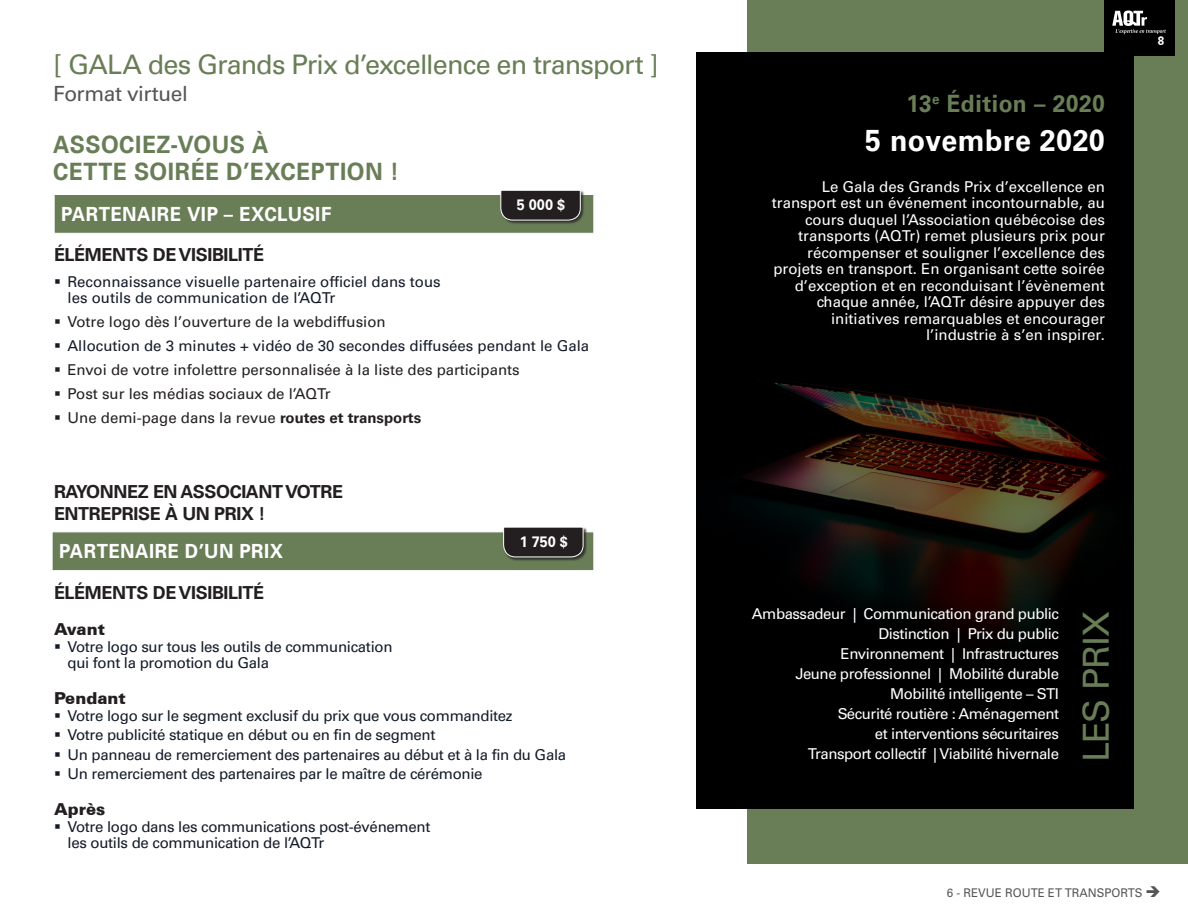
<style>
.page{position:relative;width:1188px;height:918px;background:#fff}
.page>*{position:absolute;margin:0;border:0;box-sizing:border-box;transform-origin:0 0}
.GrandTitre{font:36px "Univers LT Pro 55 Roman";letter-spacing:-.025em;color:#697e57}
.GrandTitre-2{font:700 30px "Univers 65";letter-spacing:.015em;color:#fff;scale:.95 1}
.GrandTitre-3{font:27px "Univers LT Pro 55 Roman";letter-spacing:-.03em;color:#697e57}
.Tableau-titre_N{font:700 24px "Univers 65";letter-spacing:.025em;color:#697e57;scale:.95 1}
.GrandTitre-4{font:700 24px "Univers 65";letter-spacing:.02em;color:#697e57;scale:.95 1}
.GrandTitre-5{font:21px "Univers LT Pro 55 Roman";letter-spacing:-.02em;color:#555}
.Tableau-titre_N-2{font:700 19.65px "Univers 65";letter-spacing:.025em;color:#fff;scale:.95 1}
.Tableau_commandites{font:700 18px "Univers 65";letter-spacing:-.02em;color:#231f20}
.t1{font:900 16.5px "Univers 75";color:#231f20}
.Tableau_Description{font:15px/16.5px "Univers LT Pro 55 Roman";color:#fff;text-align:right}
.t2{font:15px/16.5px "Univers LT Pro 55 Roman";letter-spacing:-.02em;color:#131b28}
.Tableau_Description-2{font:15px "Univers LT Pro 55 Roman";letter-spacing:-.03em;color:#fff}
.t3{font:15px "Univers LT Pro 55 Roman";color:#231f20}
.t4{font:15px/16.5px "Univers LT Pro 55 Roman";color:#131b28}
.BodyText9_11{font:700 15px "Univers 65";letter-spacing:.01em;color:#fff;scale:.96 1}
.Liste_Personas{font:12px "Univers LT Pro 55 Roman";color:#555;scale:.96 1}
.Liste_Personas-2{font:700 12px "Univers 65";color:#fff;scale:.96 1}
.s1{font-family:"Univers 65";font-weight:700}
</style>
<div class="page">
<div style="left:748px;top:0;width:440px;height:864px;background:#697e57"></div>
<svg style="left:696px;top:52px;width:438px;height:756px;background:#070403"></svg>
<div style="left:54px;top:194px;width:540px;height:39px;background:#697e57;border:1px solid #fff"></div>
<div style="left:52px;top:532px;width:542px;height:39px;background:#697e57;border:1px solid #fff"></div>
<div style="left:501px;top:190px;width:83px;height:34px;background:#231f20;opacity:.75"></div>
<svg style="left:500px;top:190px;width:81px;height:30px;background:#322f2f"></svg>
<div style="left:504px;top:527px;width:83px;height:34px;background:#231f20;opacity:.75"></div>
<svg style="left:503px;top:527px;width:80px;height:30px;background:#312d2e"></svg>
<div style="left:1104px;top:0;width:70px;height:55px;background:#000"></div>
<svg style="left:1112px;top:11px;width:54px;height:23px"></svg>
<p class="GrandTitre-3" style="left:53px;top:45px;width:607px">[ GALA des Grands Prix d’excellence en transport ]</p>
<p class="GrandTitre-5" style="left:53px;top:79px;width:136px">Format virtuel</p>
<p class="Tableau-titre_N" style="left:53px;top:131px;width:228px">ASSOCIEZ-VOUS À</p>
<p class="Tableau-titre_N" style="left:53px;top:158px;width:365px">CETTE SOIRÉE D’EXCEPTION !</p>
<p class="Tableau-titre_N-2" style="left:61px;top:202px;width:286px">PARTENAIRE VIP – EXCLUSIF</p>
<p class="BodyText9_11" style="left:517px;top:196px;width:52px">5 000 $</p>
<p class="Tableau_commandites" style="left:54px;top:244px;width:212px">ÉLÉMENTS DE VISIBILITÉ</p>
<p class="t4" style="left:68px;top:273px;width:375px;text-indent:-14px">▪ Reconnaissance visuelle partenaire officiel dans tous les outils de communication de l’AQTr</p>
<p class="t3" style="left:54px;top:312px;width:333px">▪ Votre logo dès l’ouverture de la webdiffusion</p>
<p class="t4" style="left:54px;top:337px;width:537px">▪ Allocution de 3 minutes + vidéo de 30 secondes diffusées pendant le Gala</p>
<p class="t3" style="left:54px;top:360px;width:467px">▪ Envoi de votre infolettre personnalisée à la liste des participants</p>
<p class="t3" style="left:54px;top:384px;width:278px">▪ Post sur les médias sociaux de l’AQTr</p>
<p class="t3" style="left:54px;top:408px;width:369px">▪ Une demi-page dans la revue <span class="s1">routes et transports</span></p>
<p class="Tableau_commandites" style="left:54px;top:481px;width:291px">RAYONNEZ EN ASSOCIANT VOTRE</p>
<p class="Tableau_commandites" style="left:54px;top:503px;width:213px">ENTREPRISE À UN PRIX !</p>
<p class="Tableau-titre_N-2" style="left:59px;top:540px;width:237px">PARTENAIRE D’UN PRIX</p>
<p class="BodyText9_11" style="left:520px;top:533px;width:52px">1 750 $</p>
<p class="Tableau_commandites" style="left:54px;top:582px;width:212px">ÉLÉMENTS DE VISIBILITÉ</p>
<p class="t1" style="left:54px;top:619px;width:53px">Avant</p>
<p class="t2" style="left:68px;top:638px;width:327px;text-indent:-14px">▪ Votre logo sur tous les outils de communication qui font la promotion du Gala</p>
<p class="t1" style="left:54px;top:688px;width:73px">Pendant</p>
<p class="t2" style="left:54px;top:707px;width:460px">▪ Votre logo sur le segment exclusif du prix que vous commanditez</p>
<p class="t2" style="left:54px;top:726px;width:383px">▪ Votre publicité statique en début ou en fin de segment</p>
<p class="t2" style="left:54px;top:746px;width:514px">▪ Un panneau de remerciement des partenaires au début et à la fin du Gala</p>
<p class="t2" style="left:54px;top:765px;width:430px">▪ Un remerciement des partenaires par le maître de cérémonie</p>
<p class="t1" style="left:54px;top:799px;width:53px">Après</p>
<p class="t2" style="left:68px;top:818px;width:364px;text-indent:-14px">▪ Votre logo dans les communications post-événement les outils de communication de l’AQTr</p>
<p class="GrandTitre-4" style="left:907px;top:90px;width:210px">13<sup>e</sup> Édition – 2020</p>
<p class="GrandTitre-2" style="left:865px;top:122px;width:254px">5 novembre 2020</p>
<p class="Tableau_Description" style="left:772px;top:178px;width:334px">Le Gala des Grands Prix d’excellence en transport est un événement incontournable, au cours duquel l’Association québécoise des transports (AQTr) remet plusieurs prix pour récompenser et souligner l’excellence des projets en transport. En organisant cette soirée d’exception et en reconduisant l’évènement chaque année, l’AQTr désire appuyer des initiatives remarquables et encourager l’industrie à s’en inspirer.</p>
<p class="Liste_Personas-2" style="left:1158px;top:34px;width:8px">8</p>
<p class="Liste_Personas-2" style="left:1158px;top:36px;width:8px">8</p>
<p class="Tableau_Description-2" style="left:752px;top:603px;width:309px">Ambassadeur | Communication grand public</p>
<p class="Tableau_Description-2" style="left:878px;top:623px;width:182px">Distinction | Prix du public</p>
<p class="Tableau_Description-2" style="left:841px;top:643px;width:220px">Environnement | Infrastructures</p>
<p class="Tableau_Description-2" style="left:795px;top:663px;width:265px">Jeune professionnel | Mobilité durable</p>
<p class="Tableau_Description-2" style="left:890px;top:683px;width:170px">Mobilité intelligente – STI</p>
<p class="Tableau_Description-2" style="left:838px;top:703px;width:223px">Sécurité routière : Aménagement</p>
<p class="Tableau_Description-2" style="left:875px;top:723px;width:186px">et interventions sécuritaires</p>
<p class="Tableau_Description-2" style="left:808px;top:743px;width:253px">Transport collectif | Viabilité hivernale</p>
<p class="GrandTitre" style="left:1071px;top:762px;width:153px;rotate:-90deg">LES PRIX</p>
<p class="Liste_Personas" style="left:947px;top:884px;width:225px">6 - REVUE ROUTE ET TRANSPORTS ➔</p>
</div>
